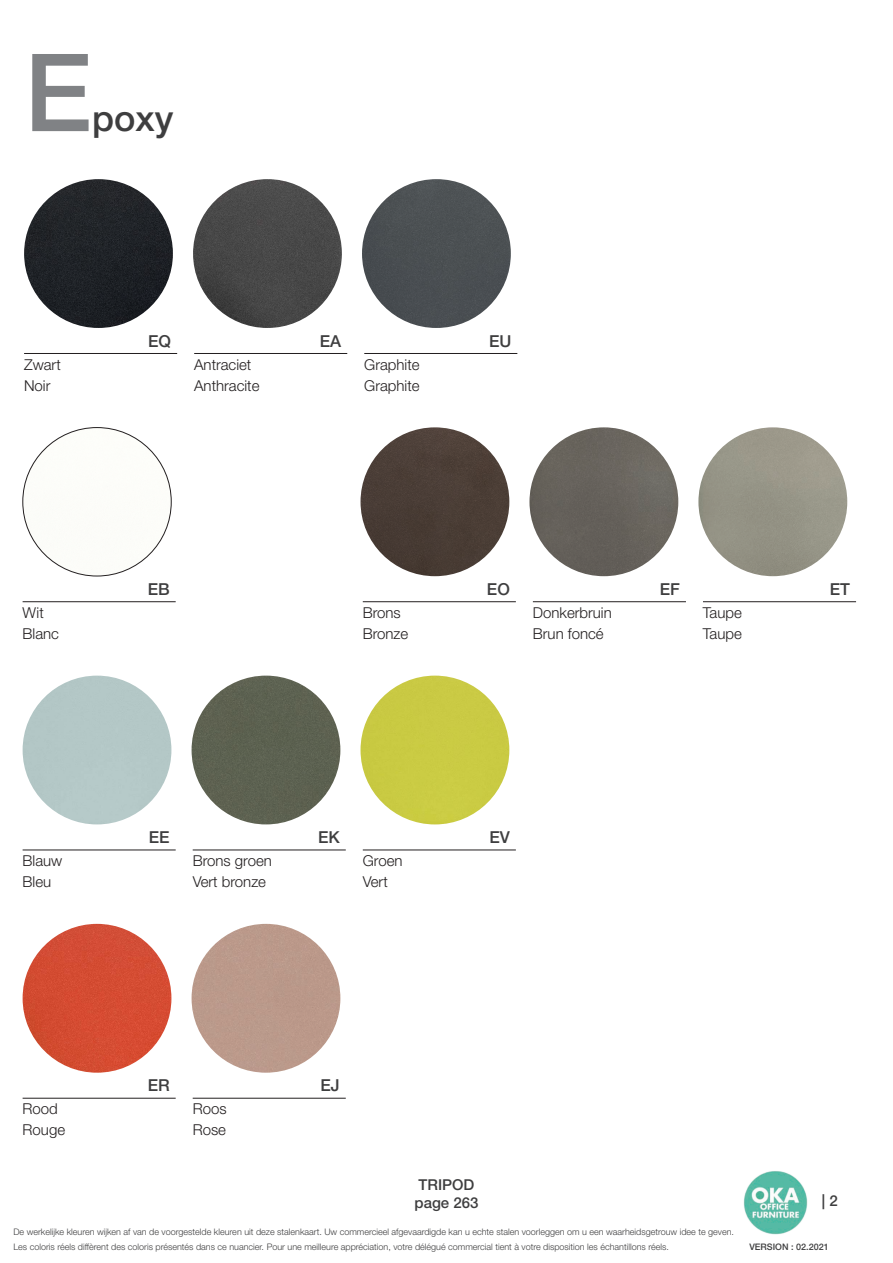
<style>
.page{position:relative;width:893px;height:1263px;background:#fff}
.page>*{position:absolute;margin:0;border:0;box-sizing:border-box;transform-origin:0 0}
.t1{font:500 108px "Helvetica Neue LT Std";color:#808285}
.t2{font:500 36px "Helvetica Neue LT Std";color:#3e3e3f}
.t3{font:500 16.5px "Helvetica Neue LT Std";color:#3e3e3f}
.t4{font:300 15px "Helvetica Neue LT Std";color:#231f20}
.t5{font:500 15px/18px "Helvetica Neue LT Std";color:#3e3e3f}
.t6{font:300 9px/14.4px "Helvetica Neue LT Std";color:#3e3e3f}
.t7{font:500 9px "Helvetica Neue LT Std";color:#3e3e3f}
</style>
<div class="page">
<img style="left:743px;top:1171px;width:64px;height:64px">
<hr style="left:24px;top:353px;width:153px;height:1px;background:#231f20">
<hr style="left:194px;top:353px;width:153px;height:1px;background:#231f20">
<hr style="left:364px;top:353px;width:153px;height:1px;background:#231f20">
<img style="left:24px;top:179px;width:149px;height:149px;border-radius:74px">
<img style="left:193px;top:179px;width:149px;height:149px;border-radius:74px">
<div style="left:362px;top:179px;width:149px;height:149px;background:#4b4f52;border-radius:74px"></div>
<hr style="left:23px;top:601px;width:153px;height:1px;background:#231f20">
<hr style="left:363px;top:601px;width:153px;height:1px;background:#231f20">
<hr style="left:533px;top:601px;width:153px;height:1px;background:#231f20">
<hr style="left:703px;top:601px;width:153px;height:1px;background:#231f20">
<img style="left:23px;top:428px;width:148px;height:148px;border-radius:74px">
<div style="left:360px;top:427px;width:149px;height:149px;background:#4a3d36;border-radius:74px"></div>
<img style="left:529px;top:427px;width:149px;height:149px;border-radius:74px">
<hr style="left:23px;top:849px;width:153px;height:1px;background:#231f20">
<hr style="left:193px;top:849px;width:153px;height:1px;background:#231f20">
<hr style="left:363px;top:849px;width:153px;height:1px;background:#231f20">
<div style="left:192px;top:676px;width:148px;height:148px;background:#5d6151;border-radius:74px"></div>
<div style="left:360px;top:676px;width:149px;height:148px;background:#cacb43;border-radius:74px"></div>
<hr style="left:23px;top:1098px;width:153px;height:1px;background:#231f20">
<hr style="left:193px;top:1098px;width:153px;height:1px;background:#231f20">
<div style="left:23px;top:924px;width:148px;height:149px;background:#d44c33;border-radius:74px"></div>
<div style="left:192px;top:924px;width:148px;height:149px;background:#bb998a;border-radius:74px"></div>
<img style="left:698px;top:427px;width:149px;height:149px;border-radius:74px">
<p class="t1" style="left:24px;top:28px;width:70px">E</p>
<p class="t2" style="left:92px;top:97px;width:83px">poxy</p>
<p class="t3" style="left:148px;top:331px;width:24px">EQ</p>
<p class="t3" style="left:320px;top:331px;width:23px">EA</p>
<p class="t3" style="left:489px;top:331px;width:24px">EU</p>
<p class="t4" style="left:24px;top:355px;width:38px">Zwart</p>
<p class="t4" style="left:194px;top:355px;width:59px">Antraciet</p>
<p class="t4" style="left:364px;top:355px;width:57px">Graphite</p>
<p class="t4" style="left:24px;top:376px;width:28px">Noir</p>
<p class="t4" style="left:194px;top:376px;width:67px">Anthracite</p>
<p class="t4" style="left:364px;top:376px;width:57px">Graphite</p>
<p class="t3" style="left:148px;top:579px;width:24px">EB</p>
<p class="t3" style="left:487px;top:579px;width:24px">EO</p>
<p class="t3" style="left:660px;top:579px;width:22px">EF</p>
<p class="t3" style="left:830px;top:579px;width:22px">ET</p>
<p class="t4" style="left:23px;top:603px;width:23px">Wit</p>
<p class="t4" style="left:363px;top:603px;width:40px">Brons</p>
<p class="t4" style="left:533px;top:603px;width:80px">Donkerbruin</p>
<p class="t4" style="left:703px;top:603px;width:40px">Taupe</p>
<p class="t4" style="left:23px;top:624px;width:38px">Blanc</p>
<p class="t4" style="left:363px;top:624px;width:47px">Bronze</p>
<p class="t4" style="left:533px;top:624px;width:72px">Brun foncé</p>
<p class="t4" style="left:703px;top:624px;width:40px">Taupe</p>
<p class="t3" style="left:149px;top:827px;width:22px">EE</p>
<p class="t3" style="left:318px;top:827px;width:23px">EK</p>
<p class="t3" style="left:489px;top:827px;width:22px">EV</p>
<p class="t4" style="left:23px;top:852px;width:41px">Blauw</p>
<p class="t4" style="left:193px;top:852px;width:81px">Brons groen</p>
<p class="t4" style="left:363px;top:852px;width:41px">Groen</p>
<p class="t4" style="left:23px;top:873px;width:30px">Bleu</p>
<p class="t4" style="left:193px;top:873px;width:75px">Vert bronze</p>
<p class="t4" style="left:363px;top:873px;width:27px">Vert</p>
<p class="t3" style="left:148px;top:1075px;width:24px">ER</p>
<p class="t3" style="left:321px;top:1075px;width:21px">EJ</p>
<p class="t4" style="left:23px;top:1100px;width:37px">Rood</p>
<p class="t4" style="left:193px;top:1100px;width:35px">Roos</p>
<p class="t4" style="left:23px;top:1121px;width:44px">Rouge</p>
<p class="t4" style="left:193px;top:1121px;width:35px">Rose</p>
<h3 class="t5" style="left:414px;top:1175px;width:65px">TRIPOD page 263</h3>
<p class="t6" style="left:13px;top:1225px;width:722px">De werkelijke kleuren wijken af van de voorgestelde kleuren uit deze stalenkaart. Uw commercieel afgevaardigde kan u echte stalen voorleggen om u een waarheidsgetrouw idee te geven.<br>Les coloris réels diffèrent des coloris présentés dans ce nuancier. Pour une meilleure appréciation, votre délégué commercial tient à votre disposition les échantillons réels.</p>
<h3 class="t5" style="left:822px;top:1191px;width:17px">| 2</h3>
<p class="t7" style="left:749px;top:1242px;width:81px">VERSION : 02.2021</p>
</div>
